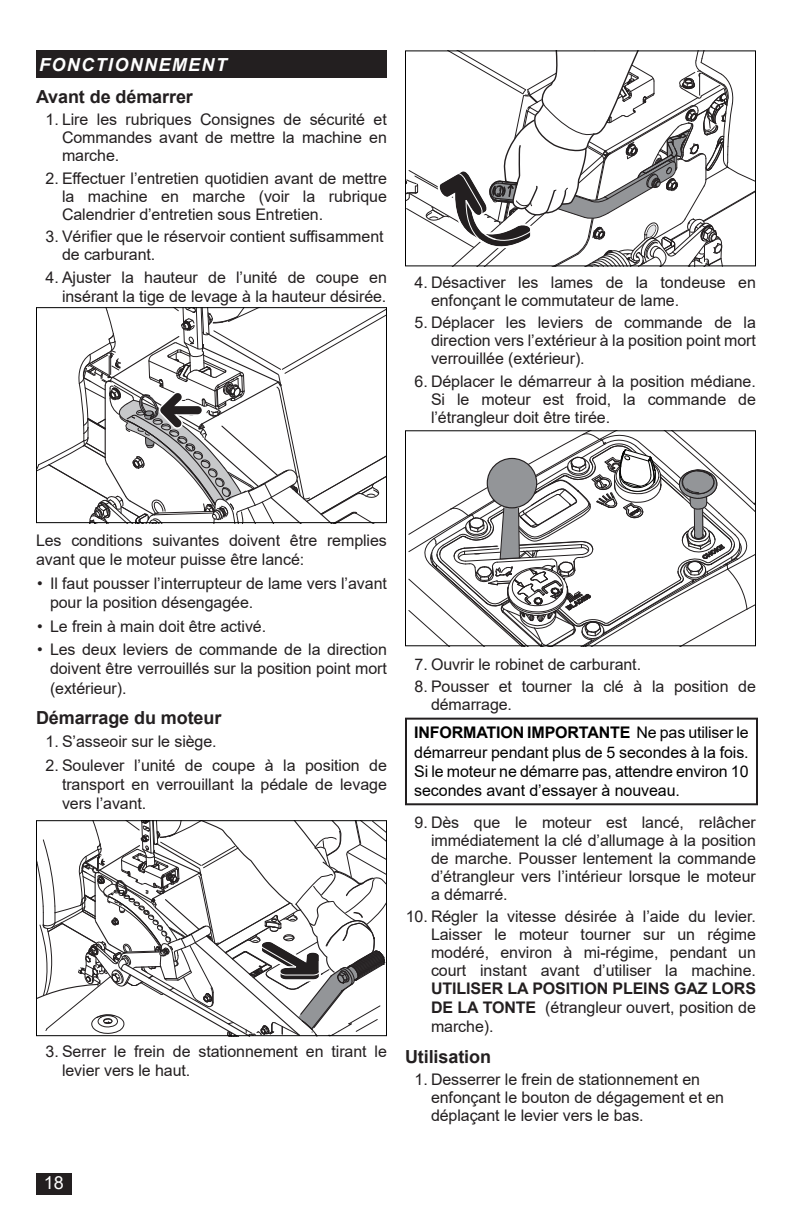
<style>
.page{position:relative;width:792px;height:1224px;background:#fff}
.page>*{position:absolute;margin:0;border:0;box-sizing:border-box;transform-origin:0 0}
.Head_9A{font:700 18px "Arial";letter-spacing:-.005em;color:#231f20}
.t1{font:italic 700 18px "Arial";letter-spacing:.075em;color:#fff}
.t2{font:18px "Arial";color:#fff}
.Bullet2{font:16px/18px "Arial";letter-spacing:-.005em;color:#231f20;text-align:justify}
.Warning{font:16px/19.2px "Arial";letter-spacing:-.005em;color:#000;text-align:justify}
.s1{font-weight:700}
</style>
<div class="page">
<svg style="left:408px;top:432px;width:348px;height:215px"></svg>
<div style="left:405px;top:430px;width:351px;height:216px;border:1px solid #000"></div>
<div style="left:405px;top:718px;width:353px;height:87px;border:2px solid #231f20"></div>
<svg style="left:36px;top:309px;width:351px;height:215px"></svg>
<div style="left:36px;top:307px;width:351px;height:216px;border:1px solid #000"></div>
<svg style="left:36px;top:822px;width:351px;height:215px"></svg>
<div style="left:36px;top:820px;width:351px;height:216px;border:1px solid #000"></div>
<svg style="left:407px;top:52px;width:347px;height:212px"></svg>
<div style="left:405px;top:50px;width:351px;height:216px;border:1px solid #000"></div>
<div style="left:36px;top:1174px;width:35px;height:21px;background:#231f20"></div>
<div style="left:36px;top:50px;width:351px;height:28px;background:#231f20"></div>
<p class="t1" style="left:39px;top:52px;width:189px">FONCTIONNEMENT</p>
<p class="Head_9A" style="left:36px;top:84px;width:158px">Avant de démarrer</p>
<p class="Bullet2" style="left:62px;top:111px;width:326px;text-indent:-16px">1. Lire les rubriques Consignes de sécurité et Commandes avant de mettre la machine en marche.</p>
<p class="Bullet2" style="left:62px;top:169px;width:326px;text-indent:-16px">2. Effectuer l’entretien quotidien avant de mettre la machine en marche (voir la rubrique Calendrier d’entretien sous Entretien.</p>
<p class="Bullet2" style="left:62px;top:227px;width:323px;text-indent:-16px">3. Vérifier que le réservoir contient suffisamment de carburant.</p>
<p class="Bullet2" style="left:46px;top:268px;width:343px;line-height:19.2px;text-align:right">4. Ajuster la hauteur de l’unité de coupe en insérant la tige de levage à la hauteur désirée.</p>
<p class="Bullet2" style="left:431px;top:273px;width:326px;text-indent:-16px">4. Désactiver les lames de la tondeuse en enfonçant le commutateur de lame.</p>
<p class="Bullet2" style="left:431px;top:314px;width:326px;text-indent:-16px">5. Déplacer les leviers de commande de la direction vers l’extérieur à la position point mort verrouillée (extérieur).</p>
<p class="Bullet2" style="left:431px;top:372px;width:326px;text-indent:-16px">6. Déplacer le démarreur à la position médiane.<br>Si le moteur est froid, la commande de l’étrangleur doit être tirée.</p>
<p class="Bullet2" style="left:36px;top:531px;width:352px;line-height:19.2px">Les conditions suivantes doivent être remplies avant que le moteur puisse être lancé:</p>
<p class="Bullet2" style="left:50px;top:574px;width:338px;line-height:19.2px;text-indent:-13px">• Il faut pousser l’interrupteur de lame vers l’avant pour la position désengagée.</p>
<p class="Bullet2" style="left:37px;top:617px;width:231px">• Le frein à main doit être activé.</p>
<p class="Bullet2" style="left:50px;top:640px;width:338px;line-height:19.2px;text-indent:-13px">• Les deux leviers de commande de la direction doivent être verrouillés sur la position point mort (extérieur).</p>
<p class="Head_9A" style="left:36px;top:705px;width:187px">Démarrage du moteur</p>
<p class="Bullet2" style="left:46px;top:733px;width:173px">1. S’asseoir sur le siège.</p>
<p class="Bullet2" style="left:62px;top:755px;width:326px;line-height:19.2px;text-indent:-16px">2. Soulever l’unité de coupe à la position de transport en verrouillant la pédale de levage vers l’avant.</p>
<p class="Bullet2" style="left:62px;top:1042px;width:326px;line-height:19.2px;text-indent:-16px">3. Serrer le frein de stationnement en tirant le levier vers le haut.</p>
<p class="Bullet2" style="left:415px;top:655px;width:228px">7. Ouvrir le robinet de carburant.</p>
<p class="Bullet2" style="left:431px;top:677px;width:326px;text-indent:-16px">8. Pousser et tourner la clé à la position de démarrage.</p>
<p class="Warning" style="left:414px;top:723px;width:336px"><span class="s1">INFORMATION IMPORTANTE</span> Ne pas utiliser le démarreur pendant plus de 5 secondes à la fois.<br>Si le moteur ne démarre pas, attendre environ 10 secondes avant d’essayer à nouveau.</p>
<p class="Bullet2" style="left:431px;top:813px;width:326px;text-indent:-16px">9. Dès que le moteur est lancé, relâcher immédiatement la clé d’allumage à la position de marche. Pousser lentement la commande d’étrangleur vers l’intérieur lorsque le moteur a démarré.</p>
<p class="Bullet2" style="left:431px;top:907px;width:327px;text-indent:-25px">10. Régler la vitesse désirée à l’aide du levier.<br>Laisser le moteur tourner sur un régime modéré, environ à mi-régime, pendant un court instant avant d’utiliser la machine.<br><span class="s1">UTILISER LA POSITION PLEINS GAZ LORS DE LA TONTE</span> (étrangleur ouvert, position de marche).</p>
<p class="Head_9A" style="left:405px;top:1044px;width:88px">Utilisation</p>
<p class="Bullet2" style="left:431px;top:1070px;width:295px;text-align:left;text-indent:-16px">1. Desserrer le frein de stationnement en enfonçant le bouton de dégagement et en déplaçant le levier vers le bas.</p>
<p class="t2" style="left:44px;top:1170px;width:22px">18</p>
</div>
